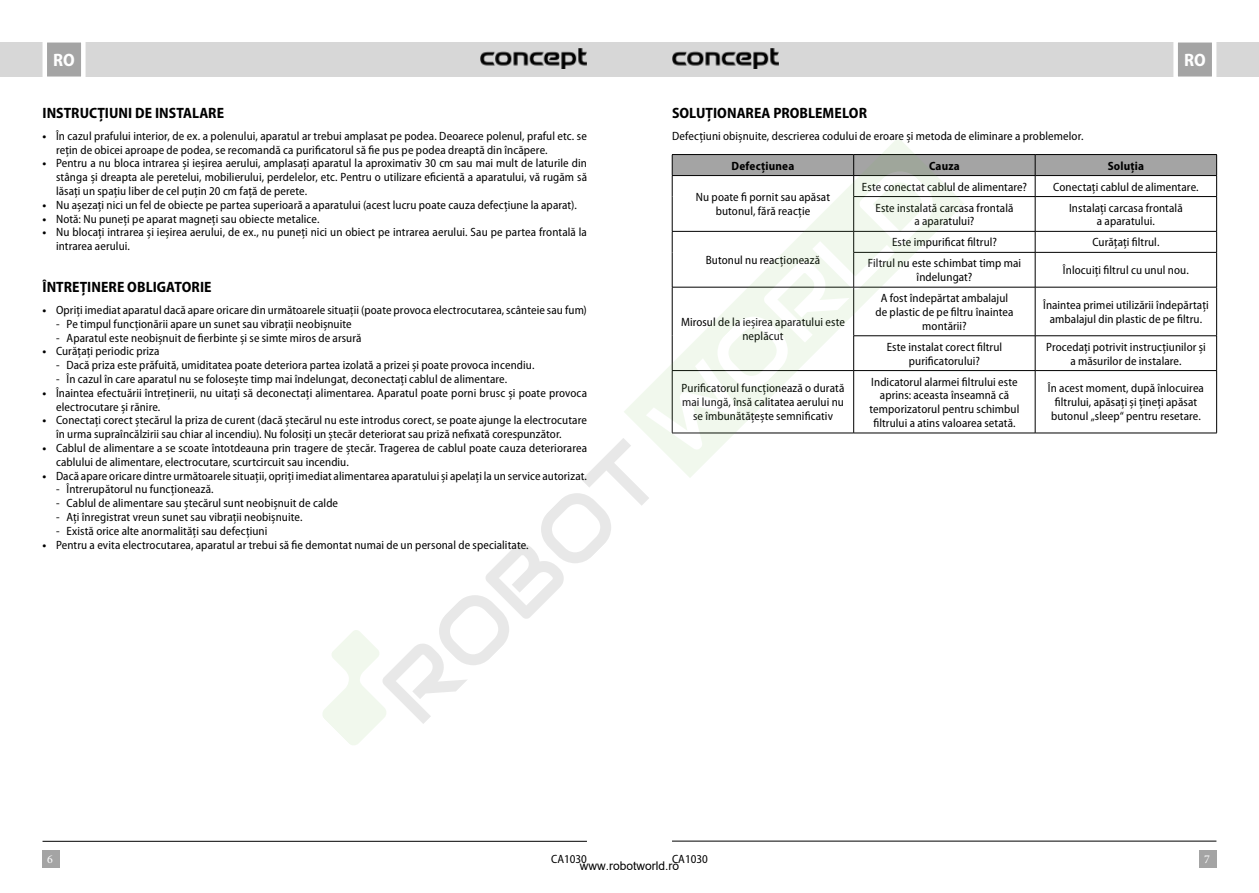
<style>
.page{position:relative;width:1259px;height:893px;background:#fff}
.page>*{position:absolute;margin:0;border:0;box-sizing:border-box;transform-origin:0 0}
.t1{font:700 semi-condensed 18px "Myriad Pro";color:#fff}
.t2{font:700 semi-condensed 15px "Myriad Pro";letter-spacing:.005em;color:#000}
.t3{font:semi-condensed 12px/13.8px "Myriad Pro";letter-spacing:.01em;color:#000;text-align:center}
.t4{font:700 semi-condensed 12px "Myriad Pro";letter-spacing:.015em;color:#000}
.t5{font:12px "Arial";color:#000}
.t6{font:12px "Minion Pro";color:#fff}
.s1{font-weight:700}
</style>
<div class="page">
<div style="left:629px;top:43px;width:630px;height:34px;background:#d7d7d7"></div>
<div style="left:0;top:43px;width:629px;height:34px;background:#d7d7d7"></div>
<div style="left:43px;top:850px;width:17px;height:17px;background:#a4a4a4"></div>
<div style="left:1199px;top:850px;width:17px;height:17px;background:#a4a4a4"></div>
<svg style="left:1171px;top:42px;width:47px;height:35px;background:#bbb"></svg>
<svg style="left:40px;top:42px;width:48px;height:35px;background:#bcbcbc"></svg>
<hr style="left:672px;top:841px;width:544px;height:1px;background:#000">
<hr style="left:43px;top:841px;width:544px;height:1px;background:#000">
<img style="left:480px;top:48px;width:107px;height:21px">
<img style="left:672px;top:48px;width:106px;height:21px">
<hr style="left:853px;top:154px;width:182px;height:1px;background:#000">
<hr style="left:1035px;top:154px;width:181px;height:1px;background:#000">
<svg style="left:671px;top:138px;width:293px;height:17px"></svg>
<svg style="left:323px;top:155px;width:894px;height:590px"></svg>
<h1 class="t1" style="left:53px;top:50px;width:23px">RO</h1>
<h1 class="t1" style="left:1184px;top:50px;width:23px">RO</h1>
<p class="t2" style="left:43px;top:104px;width:183px">INSTRUCȚIUNI DE INSTALARE</p>
<p class="t3" style="left:56px;top:129px;width:532px;text-align:left;text-indent:-14px"><span class="s1">•</span> În cazul prafului interior, de ex. a polenului, aparatul ar trebui amplasat pe podea. Deoarece polenul, praful etc. se rețin de obicei aproape de podea, se recomandă ca purificatorul să fie pus pe podea dreaptă din încăpere.</p>
<p class="t3" style="left:56px;top:157px;width:532px;text-align:justify;text-indent:-14px"><span class="s1">•</span> Pentru a nu bloca intrarea și ieșirea aerului, amplasați aparatul la aproximativ 30 cm sau mai mult de laturile din stânga și dreapta ale peretelui, mobilierului, perdelelor, etc. Pentru o utilizare eficientă a aparatului, vă rugăm să lăsați un spațiu liber de cel puțin 20 cm față de perete.</p>
<p class="t3" style="left:43px;top:198px;width:536px"><span class="s1">•</span> Nu așezați nici un fel de obiecte pe partea superioară a aparatului (acest lucru poate cauza defecțiune la aparat).</p>
<p class="t3" style="left:43px;top:212px;width:278px"><span class="s1">•</span> Notă: Nu puneți pe aparat magneți sau obiecte metalice.</p>
<p class="t3" style="left:56px;top:226px;width:532px;text-align:left;text-indent:-14px"><span class="s1">•</span> Nu blocați intrarea și ieșirea aerului, de ex., nu puneți nici un obiect pe intrarea aerului. Sau pe partea frontală la intrarea aerului.</p>
<p class="t2" style="left:43px;top:278px;width:171px">ÎNTREȚINERE OBLIGATORIE</p>
<p class="t3" style="left:43px;top:303px;width:546px"><span class="s1">•</span> Opriți imediat aparatul dacă apare oricare din următoarele situații (poate provoca electrocutarea, scânteie sau fum)</p>
<p class="t3" style="left:56px;top:317px;width:297px">- Pe timpul funcționării apare un sunet sau vibrații neobișnuite</p>
<p class="t3" style="left:56px;top:331px;width:307px">- Aparatul este neobișnuit de fierbinte și se simte miros de arsură</p>
<p class="t3" style="left:43px;top:345px;width:119px"><span class="s1">•</span> Curățați periodic priza</p>
<p class="t3" style="left:56px;top:359px;width:480px">- Dacă priza este prăfuită, umiditatea poate deteriora partea izolată a prizei și poate provoca incendiu.</p>
<p class="t3" style="left:56px;top:372px;width:453px">- În cazul în care aparatul nu se folosește timp mai îndelungat, deconectați cablul de alimentare.</p>
<p class="t3" style="left:56px;top:386px;width:532px;text-align:left;text-indent:-14px"><span class="s1">•</span> Înaintea efectuării întreținerii, nu uitați să deconectați alimentarea. Aparatul poate porni brusc și poate provoca electrocutare și rănire.</p>
<p class="t3" style="left:56px;top:414px;width:532px;text-align:left;text-indent:-13px"><span class="s1">•</span> Conectați corect ștecărul la priza de curent (dacă ștecărul nu este introdus corect, se poate ajunge la electrocutare în urma supraîncălzirii sau chiar al incendiu). Nu folosiți un ștecăr deteriorat sau priză nefixată corespunzător.</p>
<p class="t3" style="left:56px;top:441px;width:532px;text-align:left;text-indent:-14px"><span class="s1">•</span> Cablul de alimentare a se scoate întotdeauna prin tragere de ștecăr. Tragerea de cablul poate cauza deteriorarea cablului de alimentare, electrocutare, scurtcircuit sau incendiu.</p>
<p class="t3" style="left:43px;top:469px;width:546px"><span class="s1">•</span> Dacă apare oricare dintre următoarele situații, opriți imediat alimentarea aparatului și apelați la un service autorizat.</p>
<p class="t3" style="left:56px;top:483px;width:159px">- Întrerupătorul nu funcționează.</p>
<p class="t3" style="left:56px;top:497px;width:284px">- Cablul de alimentare sau ștecărul sunt neobișnuit de calde</p>
<p class="t3" style="left:56px;top:510px;width:248px">- Ați înregistrat vreun sunet sau vibrații neobișnuite.</p>
<p class="t3" style="left:56px;top:524px;width:213px">- Există orice alte anormalități sau defecțiuni</p>
<p class="t3" style="left:43px;top:538px;width:487px"><span class="s1">•</span> Pentru a evita electrocutarea, aparatul ar trebui să fie demontat numai de un personal de specialitate.</p>
<p class="t2" style="left:672px;top:104px;width:197px">SOLUȚIONAREA PROBLEMELOR</p>
<p class="t3" style="left:672px;top:129px;width:413px">Defecțiuni obișnuite, descrierea codului de eroare și metoda de eliminare a problemelor.</p>
<p class="t4" style="left:731px;top:159px;width:64px">Defecțiunea</p>
<p class="t4" style="left:929px;top:159px;width:32px">Cauza</p>
<p class="t4" style="left:1107px;top:159px;width:38px">Soluția</p>
<p class="t3" style="left:696px;top:190px;width:136px">Nu poate fi pornit sau apăsat butonul, fără reacție</p>
<p class="t3" style="left:862px;top:180px;width:166px">Este conectat cablul de alimentare?</p>
<p class="t3" style="left:1053px;top:180px;width:147px">Conectați cablul de alimentare.</p>
<p class="t3" style="left:875px;top:201px;width:140px">Este instalată carcasa frontală a aparatului?</p>
<p class="t3" style="left:1069px;top:201px;width:115px">Instalați carcasa frontală a aparatului.</p>
<p class="t3" style="left:706px;top:253px;width:116px">Butonul nu reacționează</p>
<p class="t3" style="left:681px;top:316px;width:165px">Mirosul de la ieșirea aparatului este neplăcut</p>
<p class="t3" style="left:892px;top:236px;width:106px">Este impurificat filtrul?</p>
<p class="t3" style="left:1092px;top:236px;width:69px">Curățați filtrul.</p>
<p class="t3" style="left:868px;top:257px;width:155px">Filtrul nu este schimbat timp mai îndelungat?</p>
<p class="t3" style="left:1063px;top:264px;width:127px">Înlocuiți filtrul cu unul nou.</p>
<p class="t3" style="left:875px;top:291px;width:139px">A fost îndepărtat ambalajul de plastic de pe filtru înaintea montării?</p>
<p class="t3" style="left:1043px;top:298px;width:167px">Înaintea primei utilizării îndepărtați ambalajul din plastic de pe filtru.</p>
<p class="t3" style="left:886px;top:340px;width:117px">Este instalat corect filtrul purificatorului?</p>
<p class="t3" style="left:1046px;top:340px;width:161px">Procedați potrivit instrucțiunilor și a măsurilor de instalare.</p>
<p class="t3" style="left:681px;top:382px;width:164px">Purificatorul funcționează o durată mai lungă, însă calitatea aerului nu se îmbunătățește semnificativ</p>
<p class="t3" style="left:869px;top:375px;width:151px">Indicatorul alarmei filtrului este aprins: aceasta înseamnă că temporizatorul pentru schimbul filtrului a atins valoarea setată.</p>
<p class="t3" style="left:1048px;top:382px;width:157px">În acest moment, după înlocuirea filtrului, apăsați și țineți apăsat butonul „sleep“ pentru resetare.</p>
<p class="t6" style="left:47px;top:852px;width:7px">6</p>
<p class="t3" style="left:551px;top:852px;width:37px">CA1030</p>
<p class="t3" style="left:672px;top:852px;width:37px">CA1030</p>
<p class="t6" style="left:1204px;top:852px;width:7px">7</p>
<p class="t5" style="left:580px;top:857px;width:101px">www.robotworld.ro</p>
</div>
